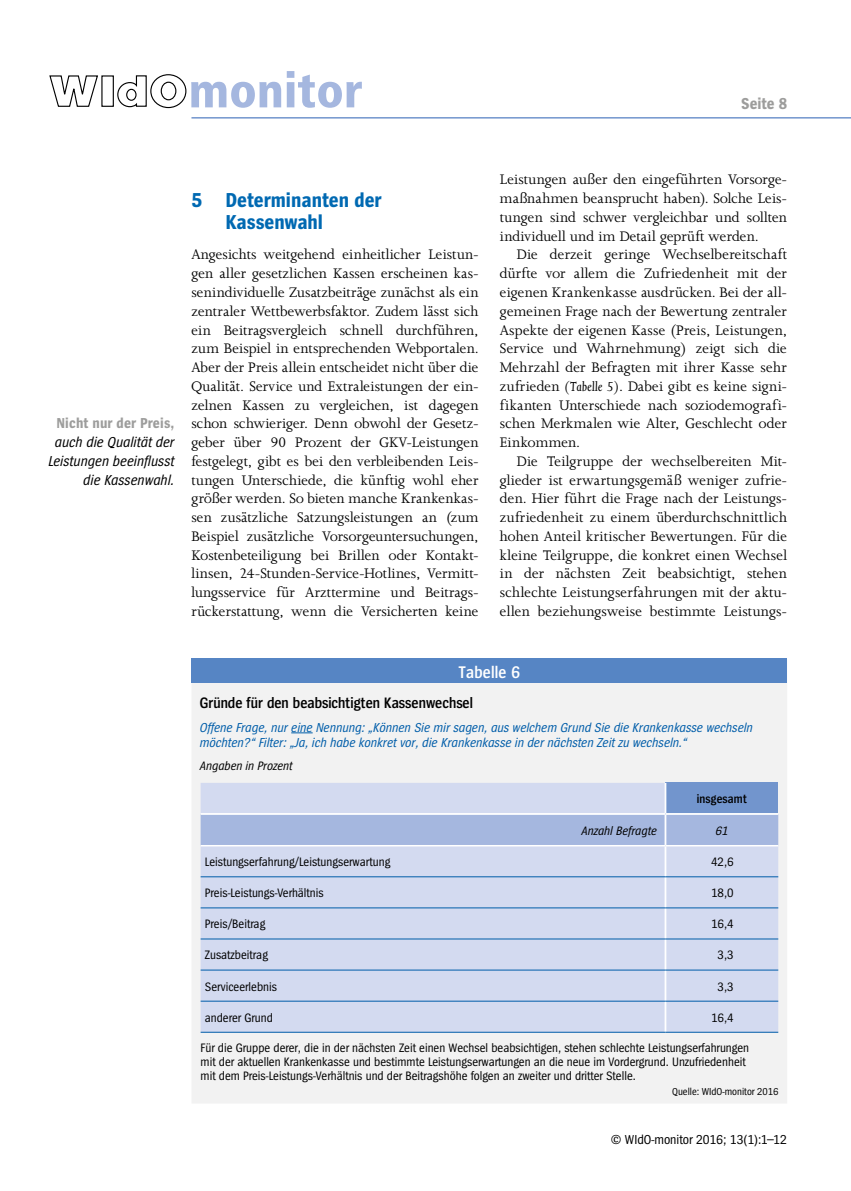
<style>
.page{position:relative;width:851px;height:1191px;background:#fff}
.page>*{position:absolute;margin:0;border:0;box-sizing:border-box;transform-origin:0 0}
.t1{font:700 21px/22.5px "Spiegel Cd";color:#0069b2}
.t2{font:600 17.55px "Spiegel Cd";letter-spacing:.01em;color:#fff}
.t3{font:700 16.5px "Spiegel Cd";color:#9d9d9c}
.t4{font:15.9px/18.8px "Joanna MT Pro";color:#000;text-align:justify}
.t5{font:600 15.75px "Spiegel Cd";color:#000}
.t6{font:italic 15px/18.8px "Spiegel Cd";letter-spacing:.005em;color:#000;text-align:right}
.t7{font:700 15px "Spiegel Cd";letter-spacing:.01em;color:#9d9d9c}
.t8{font:italic 13.5px/15px "Spiegel Cd";color:#005da9}
.t9{font:13.5px "Spiegel Cd";color:#000}
.t10{font:12.75px/14.2px "Spiegel Cd";color:#000}
.t11{font:italic 12.75px "Spiegel Cd";color:#000}
.t12{font:600 12.75px "Spiegel Cd";letter-spacing:.01em;color:#000}
.t13{font:10.5px "Spiegel Cd";color:#000}
.s1{font-style:italic;font-size:15px}
</style>
<div class="page">
<hr style="left:191px;top:117px;width:659px;height:2px;background:#7295cd">
<svg style="left:49px;top:74px;width:232px;height:34px"></svg>
<svg style="left:287px;top:71px;width:75px;height:37px"></svg>
<div style="left:192px;top:683px;width:595px;height:420px;background:#f2f2f2"></div>
<div style="left:191px;top:659px;width:596px;height:24px;background:#5685c4"></div>
<svg style="left:291px;top:732px;width:21px;height:1px"></svg>
<div style="left:200px;top:783px;width:578px;height:249px;background:#d3daf0"></div>
<div style="left:665px;top:783px;width:113px;height:31px;background:#7295cd"></div>
<div style="left:200px;top:815px;width:578px;height:30px;background:#a5b7df"></div>
<hr style="left:664px;top:783px;width:2px;height:30px;background:#fff">
<hr style="left:664px;top:815px;width:2px;height:30px;background:#fff">
<hr style="left:664px;top:846px;width:2px;height:30px;background:#fff">
<hr style="left:664px;top:877px;width:2px;height:30px;background:#fff">
<hr style="left:664px;top:908px;width:2px;height:30px;background:#fff">
<hr style="left:664px;top:939px;width:2px;height:30px;background:#fff">
<hr style="left:664px;top:970px;width:2px;height:30px;background:#fff">
<hr style="left:664px;top:1001px;width:2px;height:31px;background:#fff">
<hr style="left:200px;top:813px;width:465px;height:2px;background:#fff">
<hr style="left:665px;top:813px;width:113px;height:2px;background:#fff">
<hr style="left:200px;top:876px;width:465px;height:1px;background:#005da9">
<hr style="left:665px;top:876px;width:113px;height:1px;background:#005da9">
<hr style="left:200px;top:907px;width:465px;height:1px;background:#005da9">
<hr style="left:665px;top:907px;width:113px;height:1px;background:#005da9">
<hr style="left:200px;top:938px;width:465px;height:1px;background:#005da9">
<hr style="left:665px;top:938px;width:113px;height:1px;background:#005da9">
<hr style="left:200px;top:969px;width:465px;height:1px;background:#005da9">
<hr style="left:665px;top:969px;width:113px;height:1px;background:#005da9">
<hr style="left:200px;top:1000px;width:465px;height:1px;background:#005da9">
<hr style="left:665px;top:1000px;width:113px;height:1px;background:#005da9">
<hr style="left:200px;top:1032px;width:465px;height:1px;background:#005da9">
<hr style="left:665px;top:1032px;width:113px;height:1px;background:#005da9">
<hr style="left:200px;top:845px;width:465px;height:1px;background:#fff">
<hr style="left:665px;top:845px;width:113px;height:1px;background:#fff">
<p class="t3" style="left:741px;top:96px;width:47px">Seite 8</p>
<p class="t7" style="left:56px;top:416px;width:119px">Nicht nur der Preis,</p>
<p class="t6" style="left:49px;top:433px;width:127px">auch die Qualität der<br>Leistungen beeinflusst die Kassenwahl.</p>
<h1 class="t1" style="left:225px;top:189px;width:157px;text-indent:-34px">5 Determinanten der<br>Kassenwahl</h1>
<p class="t4" style="left:191px;top:245px;width:289px">Angesichts weitgehend einheitlicher Leistun&shy;gen aller gesetzlichen Kassen erscheinen kas&shy;senindividuelle Zusatzbeiträge zunächst als ein zentraler Wettbewerbsfaktor. Zudem lässt sich ein Beitragsvergleich schnell durchführen, zum Beispiel in entsprechenden Webportalen.<br>Aber der Preis allein entscheidet nicht über die Qualität. Service und Extraleistungen der ein&shy;zelnen Kassen zu vergleichen, ist dagegen schon schwieriger. Denn obwohl der Gesetz&shy;geber über 90 Prozent der GKV-Leistungen festgelegt, gibt es bei den verbleibenden Leis&shy;tungen Unterschiede, die künftig wohl eher größer werden. So bieten manche Krankenkas&shy;sen zusätzliche Satzungsleistungen an (zum Beispiel zusätzliche Vorsorgeuntersuchungen, Kostenbeteiligung bei Brillen oder Kontakt&shy;linsen, 24-Stunden-Service-Hotlines, Vermitt&shy;lungsservice für Arzttermine und Beitrags&shy;rückerstattung, wenn die Versicherten keine</p>
<p class="t4" style="left:500px;top:170px;width:289px">Leistungen außer den eingeführten Vorsorge&shy;maßnahmen beansprucht haben). Solche Leis&shy;tungen sind schwer vergleichbar und sollten individuell und im Detail geprüft werden.</p>
<p class="t4" style="left:500px;top:245px;width:289px;text-indent:17px">Die derzeit geringe Wechselbereitschaft dürfte vor allem die Zufriedenheit mit der eigenen Krankenkasse ausdrücken. Bei der all&shy;gemeinen Frage nach der Bewertung zentraler Aspekte der eigenen Kasse (Preis, Leistungen, Service und Wahrnehmung) zeigt sich die Mehrzahl der Befragten mit ihrer Kasse sehr zufrieden <span class="s1">(Tabelle 5)</span>. Dabei gibt es keine signi&shy;fikanten Unterschiede nach soziodemografi&shy;schen Merkmalen wie Alter, Geschlecht oder Einkommen.</p>
<p class="t4" style="left:500px;top:451px;width:289px;text-indent:17px">Die Teilgruppe der wechselbereiten Mit&shy;glieder ist erwartungsgemäß weniger zufrie&shy;den. Hier führt die Frage nach der Leistungs&shy;zufriedenheit zu einem überdurchschnittlich hohen Anteil kritischer Bewertungen. Für die kleine Teilgruppe, die konkret einen Wechsel in der nächsten Zeit beabsichtigt, stehen schlechte Leistungserfahrungen mit der aktu&shy;ellen beziehungsweise bestimmte Leistungs-</p>
<p class="t2" style="left:458px;top:663px;width:63px">Tabelle 6</p>
<p class="t5" style="left:200px;top:695px;width:274px">Gründe für den beabsichtigten Kassenwechsel</p>
<p class="t8" style="left:200px;top:720px;width:554px">Offene Frage, nur eine Nennung: „Können Sie mir sagen, aus welchem Grund Sie die Krankenkasse wechseln möchten?“ Filter: „Ja, ich habe konkret vor, die Krankenkasse in der nächsten Zeit zu wechseln.“</p>
<p class="t11" style="left:200px;top:759px;width:94px">Angaben in Prozent</p>
<p class="t12" style="left:696px;top:792px;width:52px">insgesamt</p>
<p class="t11" style="left:581px;top:824px;width:77px">Anzahl Befragte</p>
<p class="t11" style="left:715px;top:824px;width:14px">61</p>
<p class="t10" style="left:205px;top:855px;width:187px">Leistungserfahrung/Leistungserwartung</p>
<p class="t10" style="left:711px;top:855px;width:24px">42,6</p>
<p class="t10" style="left:205px;top:886px;width:120px">Preis-Leistungs-Verhältnis</p>
<p class="t10" style="left:711px;top:886px;width:24px">18,0</p>
<p class="t10" style="left:205px;top:917px;width:62px">Preis/Beitrag</p>
<p class="t10" style="left:711px;top:917px;width:24px">16,4</p>
<p class="t10" style="left:205px;top:948px;width:65px">Zusatzbeitrag</p>
<p class="t10" style="left:717px;top:948px;width:18px">3,3</p>
<p class="t10" style="left:205px;top:979px;width:74px">Serviceerlebnis</p>
<p class="t10" style="left:717px;top:979px;width:18px">3,3</p>
<p class="t10" style="left:205px;top:1010px;width:70px">anderer Grund</p>
<p class="t10" style="left:711px;top:1010px;width:24px">16,4</p>
<p class="t10" style="left:200px;top:1040px;width:550px">Für die Gruppe derer, die in der nächsten Zeit einen Wechsel beabsichtigen, stehen schlechte Leistungserfahrungen mit der aktuellen Krankenkasse und bestimmte Leistungserwartungen an die neue im Vordergrund. Unzufriedenheit mit dem Preis-Leistungs-Verhältnis und der Beitragshöhe folgen an zweiter und dritter Stelle.</p>
<p class="t13" style="left:672px;top:1085px;width:108px">Quelle: WIdO-monitor 2016</p>
<p class="t9" style="left:611px;top:1132px;width:178px">© WIdO-monitor 2016; 13(1):1–12</p>
</div>
